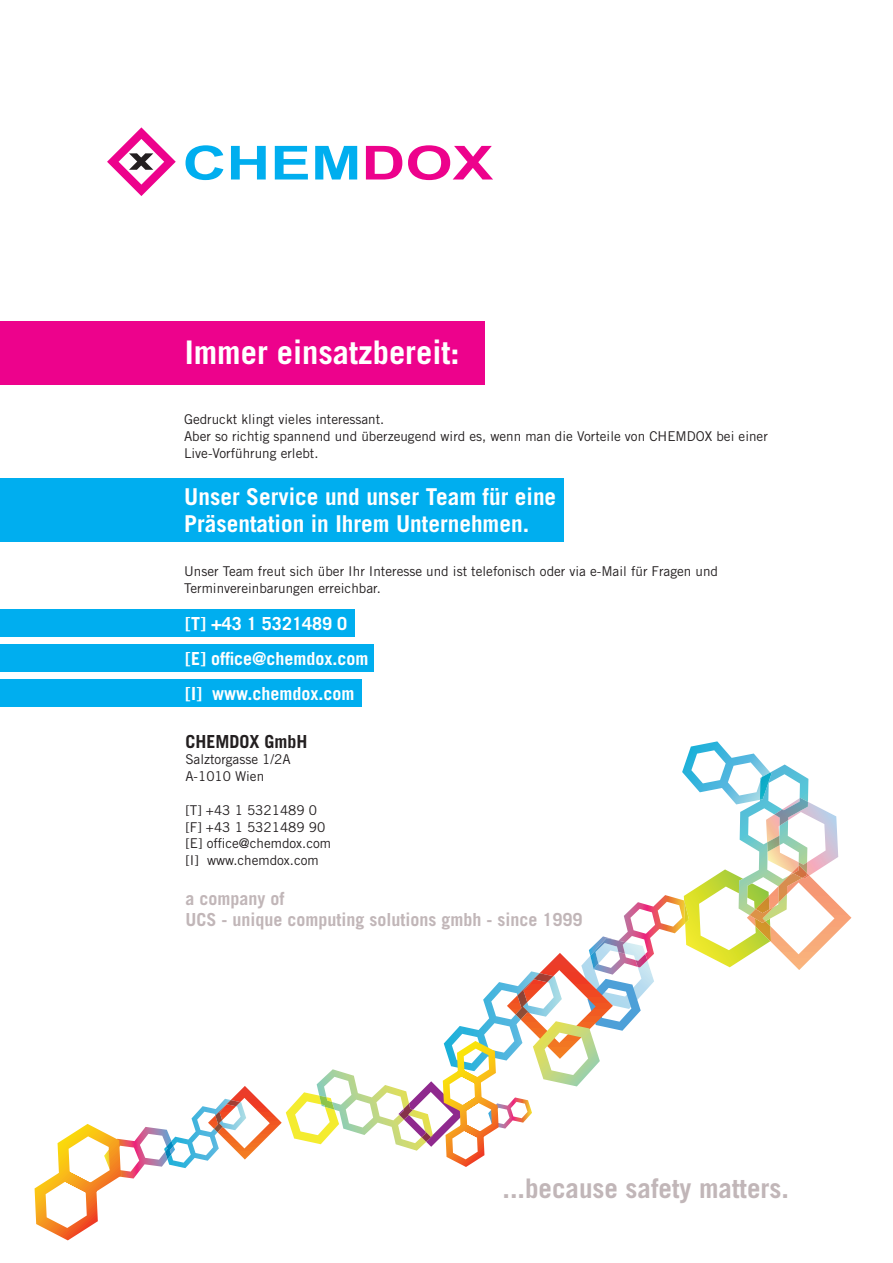
<style>
.page{position:relative;width:893px;height:1263px;background:#fff}
.page>*{position:absolute;margin:0;border:0;box-sizing:border-box;transform-origin:0 0}
.t1{font:700 46.95px "Arial";color:#00aeef;scale:1.29 1}
.t2{font:700 32.55px "Trade Gothic LT Std";color:#fff}
.t3{font:700 27px "Trade Gothic LT Std";color:#c1b6b8}
.t4{font:700 23.25px/27.9px "Trade Gothic LT Std";color:#fff}
.t5{font:700 18px/35px "Trade Gothic LT Std";color:#fff}
.t6{font:700 18px/21.6px "Trade Gothic LT Std";color:#c1b6b8}
.t7{font:700 18px "Trade Gothic LT Std";color:#231f20}
.t8{font:13.5px/16.8px "Trade Gothic LT Std";color:#231f20}
.s1{color:#ed028c}
</style>
<div class="page">
<svg style="left:35px;top:741px;width:816px;height:499px"></svg>
<div style="left:0;top:321px;width:485px;height:64px;background:#ed028c"></div>
<div style="left:0;top:478px;width:563px;height:64px;background:#00aeef"></div>
<div style="left:0;top:609px;width:354px;height:28px;background:#00aeef"></div>
<div style="left:0;top:644px;width:374px;height:28px;background:#00aeef"></div>
<div style="left:0;top:679px;width:362px;height:27px;background:#00aeef"></div>
<svg style="left:107px;top:127px;width:69px;height:69px"></svg>
<p class="t1" style="left:183px;top:132px;width:242px">CHEM<span class="s1">DOX</span></p>
<p class="t2" style="left:185px;top:332px;width:276px">Immer einsatzbereit:</p>
<p class="t8" style="left:184px;top:411px;width:585px">Gedruckt klingt vieles interessant.<br>Aber so richtig spannend und überzeugend wird es, wenn man die Vorteile von CHEMDOX bei einer<br>Live-Vorführung erlebt.</p>
<p class="t4" style="left:184px;top:482px;width:373px">Unser Service und unser Team für eine<br>Präsentation in Ihrem Unternehmen.</p>
<p class="t8" style="left:184px;top:562px;width:535px">Unser Team freut sich über Ihr Interesse und ist telefonisch oder via e-Mail für Fragen und<br>Terminvereinbarungen erreichbar.</p>
<p class="t5" style="left:185px;top:605px;width:185px">[T] +43 1 5321489 0 [E] office@chemdox.com [I] www.chemdox.com</p>
<p class="t7" style="left:185px;top:730px;width:124px">CHEMDOX GmbH</p>
<p class="t8" style="left:185px;top:751px;width:107px">Salztorgasse 1/2A<br>A-1010 Wien</p>
<p class="t8" style="left:185px;top:801px;width:147px">[T] +43 1 5321489 0 [F] +43 1 5321489 90 [E] office@chemdox.com [I] www.chemdox.com</p>
<p class="t6" style="left:185px;top:887px;width:399px">a company of<br>UCS - unique computing solutions gmbh - since 1999</p>
<p class="t3" style="left:502px;top:1171px;width:288px">...because safety matters.</p>
</div>
